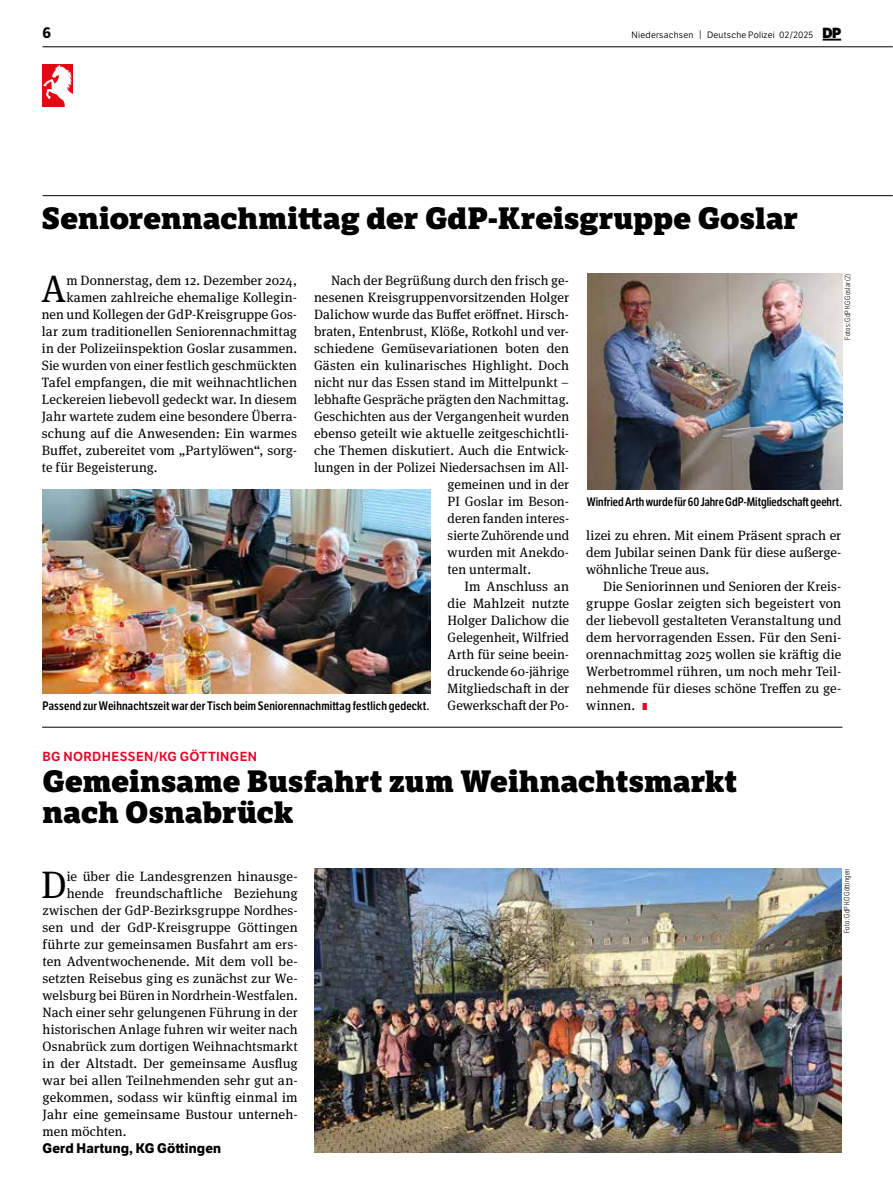
<style>
.page{position:relative;width:893px;height:1191px;background:#fff}
.page>*{position:absolute;margin:0;border:0;box-sizing:border-box;transform-origin:0 0}
.t1{font:38.25px "Meta Serif Pro";color:#000}
.t2{font:800 30px/30.9px "LFT Etica Sheriff";letter-spacing:.005em;color:#000}
.t3{font:700 15px "LFT Etica";color:#000}
.t4{font:13.5px/17px "Meta Serif Pro";letter-spacing:.01em;color:#000;text-align:justify}
.t5{font:700 13.5px "LFT Etica";letter-spacing:.02em;color:#000}
.t6{font:13.5px "Meta Serif Pro";letter-spacing:-.01em;color:#000}
.t7{font:12.75px "LFT Etica SB";letter-spacing:.03em;color:#e40428}
.t8{font:600 12px "LFT Etica Condensed";letter-spacing:.015em;color:#000}
.t9{font:9px "LFT Etica Bk";letter-spacing:.025em;color:#000}
.t10{font:300 7.5px "LFT Etica Condensed";letter-spacing:.02em;color:#000}
.s1{font-size:9.3px}
.s2{font-family:"LFT Etica XB";font-size:14.25px}
.s3{font-family:"LFT Etica XB";font-size:9.75px;color:#e40428}
</style>
<div class="page">
<hr style="left:43px;top:195px;width:850px;height:1px;background:#000">
<hr style="left:43px;top:47px;width:850px;height:1px;background:#000">
<svg style="left:822px;top:39px;width:19px;height:2px"></svg>
<div style="left:43px;top:64px;width:30px;height:42px;background:#e30613"></div>
<svg style="left:43px;top:65px;width:30px;height:41px"></svg>
<img style="left:43px;top:489px;width:388px;height:204px">
<img style="left:587px;top:273px;width:255px;height:216px">
<img style="left:315px;top:868px;width:527px;height:284px">
<hr style="left:42px;top:727px;width:800px;height:1px;background:#000">
<p class="t3" style="left:43px;top:23px;width:10px">6</p>
<p class="t9" style="left:632px;top:29px;width:211px">Niedersachsen <span class="s1">|</span> Deutsche Polizei 02/2025 <span class="s2">DP</span></p>
<h2 class="t2" style="left:42px;top:203px;width:758px">Seniorennachmittag der GdP-Kreisgruppe Goslar</h2>
<h1 class="t1" style="left:41px;top:261px;width:27px">A</h1>
<p class="t4" style="left:66px;top:271px;width:232px">m Donnerstag, dem 12. Dezember 2024,</p>
<p class="t10" style="left:843px;top:340px;width:68px;rotate:-90deg">Fotos: GdP KG Goslar (2)</p>
<p class="t4" style="left:331px;top:271px;width:240px">Nach der Begrüßung durch den frisch ge-</p>
<p class="t4" style="left:314px;top:288px;width:257px">nesenen Kreisgruppenvorsitzenden Holger</p>
<p class="t4" style="left:314px;top:305px;width:257px">Dalichow wurde das Buffet eröffnet. Hirsch-</p>
<p class="t4" style="left:314px;top:322px;width:257px">braten, Entenbrust, Klöße, Rotkohl und ver-</p>
<p class="t4" style="left:314px;top:339px;width:257px">schiedene Gemüsevariationen boten den</p>
<p class="t4" style="left:314px;top:356px;width:257px">Gästen ein kulinarisches Highlight. Doch</p>
<p class="t4" style="left:314px;top:373px;width:257px">nicht nur das Essen stand im Mittelpunkt –</p>
<p class="t4" style="left:314px;top:390px;width:257px">lebhafte Gespräche prägten den Nachmittag.</p>
<p class="t4" style="left:314px;top:407px;width:257px">Geschichten aus der Vergangenheit wurden</p>
<p class="t4" style="left:314px;top:424px;width:257px">ebenso geteilt wie aktuelle zeitgeschichtli-</p>
<p class="t4" style="left:314px;top:441px;width:257px">che Themen diskutiert. Auch die Entwick-</p>
<p class="t4" style="left:314px;top:458px;width:257px">lungen in der Polizei Niedersachsen im All-</p>
<p class="t4" style="left:448px;top:475px;width:123px">gemeinen und in der</p>
<p class="t4" style="left:448px;top:492px;width:123px">PI Goslar im Beson-</p>
<p class="t4" style="left:448px;top:509px;width:123px">deren fanden interes-</p>
<p class="t4" style="left:448px;top:526px;width:123px">sierte Zuhörende und</p>
<p class="t4" style="left:448px;top:543px;width:123px">wurden mit Anekdo-</p>
<p class="t4" style="left:448px;top:560px;width:85px">ten untermalt.</p>
<p class="t4" style="left:465px;top:577px;width:106px">Im Anschluss an</p>
<p class="t4" style="left:448px;top:594px;width:123px">die Mahlzeit nutzte</p>
<p class="t6" style="left:448px;top:611px;width:123px">Holger Dalichow die</p>
<p class="t4" style="left:448px;top:628px;width:123px">Gelegenheit, Wilfried</p>
<p class="t4" style="left:448px;top:645px;width:123px">Arth für seine beein-</p>
<p class="t4" style="left:448px;top:662px;width:123px">druckende 60-jährige</p>
<p class="t4" style="left:448px;top:679px;width:123px">Mitgliedschaft in der</p>
<p class="t4" style="left:448px;top:696px;width:123px">Gewerkschaft der Po-</p>
<p class="t4" style="left:66px;top:288px;width:232px">kamen zahlreiche ehemalige Kollegin-</p>
<p class="t4" style="left:42px;top:305px;width:257px">nen und Kollegen der GdP-Kreisgruppe Gos-</p>
<p class="t4" style="left:42px;top:322px;width:257px">lar zum traditionellen Seniorennachmittag</p>
<p class="t4" style="left:42px;top:339px;width:257px">in der Polizeiinspektion Goslar zusammen.</p>
<p class="t4" style="left:42px;top:356px;width:257px">Sie wurden von einer festlich geschmückten</p>
<p class="t4" style="left:42px;top:373px;width:257px">Tafel empfangen, die mit weihnachtlichen</p>
<p class="t4" style="left:42px;top:390px;width:257px">Leckereien liebevoll gedeckt war. In diesem</p>
<p class="t4" style="left:42px;top:407px;width:257px">Jahr wartete zudem eine besondere Überra-</p>
<p class="t4" style="left:42px;top:424px;width:257px">schung auf die Anwesenden: Ein warmes</p>
<p class="t4" style="left:42px;top:441px;width:257px">Buffet, zubereitet vom „Partylöwen“, sorg-</p>
<p class="t4" style="left:42px;top:458px;width:117px">te für Begeisterung.</p>
<p class="t8" style="left:587px;top:495px;width:256px">Winfried Arth wurde für 60 Jahre GdP-Mitgliedschaft geehrt.</p>
<p class="t4" style="left:586px;top:526px;width:257px">lizei zu ehren. Mit einem Präsent sprach er dem Jubilar seinen Dank für diese außerge&shy;wöhnliche Treue aus.</p>
<p class="t4" style="left:586px;top:577px;width:257px;text-indent:17px">Die Seniorinnen und Senioren der Kreis&shy;gruppe Goslar zeigten sich begeistert von der liebevoll gestalteten Veranstaltung und dem hervorragenden Essen. Für den Seni&shy;orennachmittag 2025 wollen sie kräftig die Werbetrommel rühren, um noch mehr Teil&shy;nehmende für dieses schöne Treffen zu ge-</p>
<p class="t8" style="left:43px;top:699px;width:388px">Passend zur Weihnachtszeit war der Tisch beim Seniorennachmittag festlich gedeckt.</p>
<p class="t4" style="left:586px;top:696px;width:63px">winnen. <span class="s3">I</span></p>
<p class="t7" style="left:43px;top:749px;width:216px">BG NORDHESSEN/KG GÖTTINGEN</p>
<h2 class="t2" style="left:43px;top:766px;width:696px">Gemeinsame Busfahrt zum Weihnachtsmarkt nach Osnabrück</h2>
<h1 class="t1" style="left:41px;top:856px;width:27px">D</h1>
<p class="t4" style="left:67px;top:866px;width:232px">ie über die Landesgrenzen hinausge-</p>
<p class="t4" style="left:67px;top:883px;width:232px">hende freundschaftliche Beziehung</p>
<p class="t4" style="left:43px;top:900px;width:257px">zwischen der GdP-Bezirksgruppe Nordhes-</p>
<p class="t4" style="left:43px;top:917px;width:257px">sen und der GdP-Kreisgruppe Göttingen</p>
<p class="t4" style="left:43px;top:934px;width:257px">führte zur gemeinsamen Busfahrt am ers-</p>
<p class="t4" style="left:43px;top:951px;width:257px">ten Adventwochenende. Mit dem voll be-</p>
<p class="t4" style="left:43px;top:968px;width:257px">setzten Reisebus ging es zunächst zur We-</p>
<p class="t4" style="left:43px;top:985px;width:257px">welsburg bei Büren in Nordrhein-Westfalen.</p>
<p class="t4" style="left:43px;top:1002px;width:257px">Nach einer sehr gelungenen Führung in der</p>
<p class="t4" style="left:43px;top:1019px;width:257px">historischen Anlage fuhren wir weiter nach</p>
<p class="t4" style="left:43px;top:1036px;width:257px">Osnabrück zum dortigen Weihnachtsmarkt</p>
<p class="t4" style="left:43px;top:1053px;width:257px">in der Altstadt. Der gemeinsame Ausflug</p>
<p class="t4" style="left:43px;top:1070px;width:257px">war bei allen Teilnehmenden sehr gut an-</p>
<p class="t4" style="left:43px;top:1087px;width:257px">gekommen, sodass wir künftig einmal im</p>
<p class="t4" style="left:43px;top:1104px;width:257px">Jahr eine gemeinsame Bustour unterneh-</p>
<p class="t4" style="left:43px;top:1121px;width:85px">men möchten.</p>
<p class="t5" style="left:43px;top:1139px;width:180px">Gerd Hartung, KG Göttingen</p>
<p class="t10" style="left:842px;top:933px;width:66px;rotate:-90deg">Foto: GdP KG Göttingen</p>
</div>
